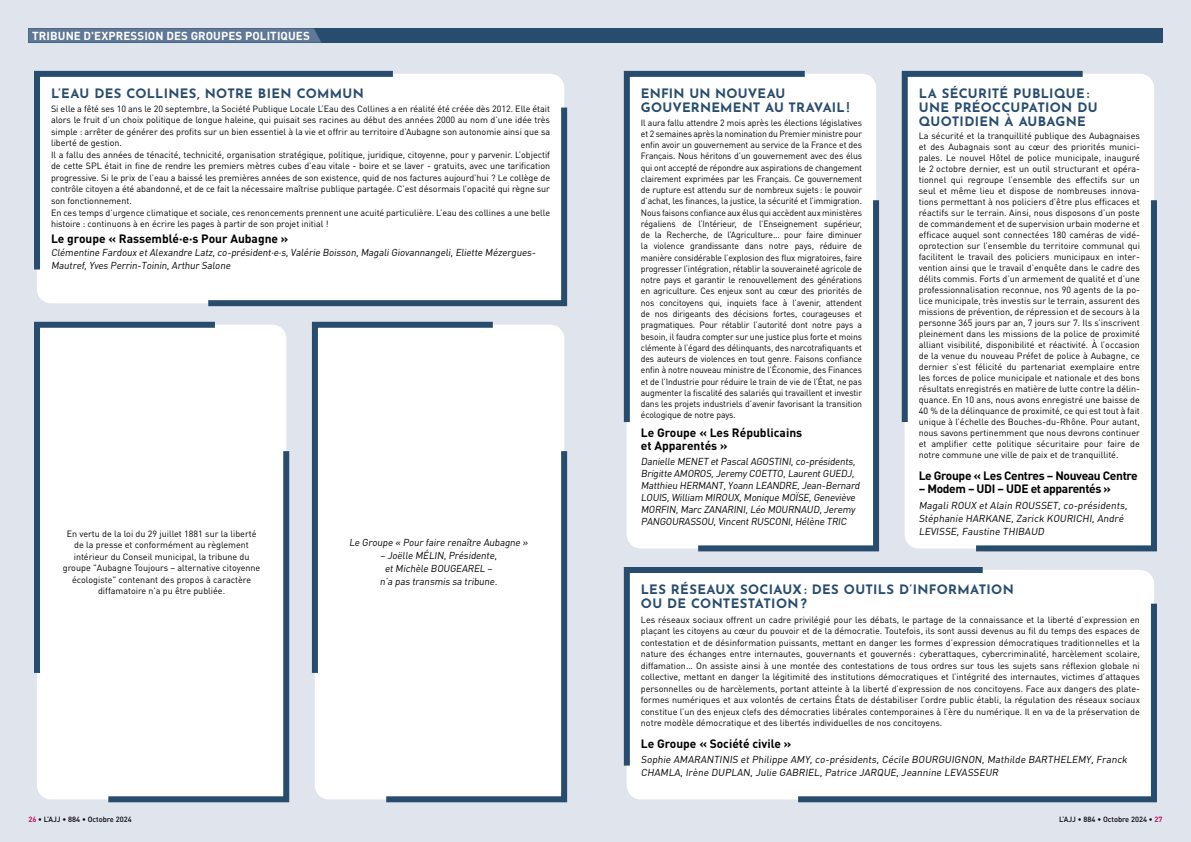
<style>
.page{position:relative;width:1191px;height:842px;background:#e0e4ed}
.page>*{position:absolute;margin:0;border:0;box-sizing:border-box;transform-origin:0 0}
.t1{font:700 13px/14px "Josefin Sans";letter-spacing:.025em;color:#284c6e}
.t2{font:700 12px/13px "DIN Pro";color:#000}
.t3{font:700 12px "DIN Pro";letter-spacing:-.03em;color:#000}
.t4{font:700 11.5px "DIN Pro";letter-spacing:.01em;color:#fff}
.t5{font:10px/13px "DIN Pro";color:#000}
.t6{font:9px/11px "DIN Pro";letter-spacing:-.005em;color:#000;text-align:justify}
.t7{font:9px/11.2px "DIN Pro";letter-spacing:-.005em;color:#000;text-align:justify;scale:.96 1}
.t8{font:500 7.5px "DIN Pro";color:#000}
.s1{font-weight:700;color:#bb1765}
</style>
<div class="page">
<div style="left:37px;top:74px;width:527px;height:229px;background:#fff"></div>
<svg style="left:34px;top:70px;width:365px;height:205px"></svg>
<div style="left:202px;top:102px;width:366px;height:205px;background:#fff"></div>
<div style="left:627px;top:570px;width:527px;height:229px;background:#fff"></div>
<svg style="left:623px;top:567px;width:365px;height:205px"></svg>
<div style="left:792px;top:598px;width:365px;height:205px;background:#fff"></div>
<div style="left:37px;top:325px;width:249px;height:474px;background:#fff"></div>
<svg style="left:34px;top:321px;width:187px;height:358px"></svg>
<div style="left:102px;top:445px;width:188px;height:358px;background:#fff"></div>
<div style="left:627px;top:74px;width:249px;height:475px;background:#fff"></div>
<svg style="left:623px;top:70px;width:187px;height:358px"></svg>
<div style="left:692px;top:194px;width:188px;height:358px;background:#fff"></div>
<div style="left:315px;top:325px;width:249px;height:474px;background:#fff"></div>
<svg style="left:311px;top:321px;width:188px;height:358px"></svg>
<div style="left:380px;top:445px;width:188px;height:358px;background:#fff"></div>
<div style="left:904px;top:74px;width:250px;height:475px;background:#fff"></div>
<svg style="left:901px;top:70px;width:187px;height:358px"></svg>
<div style="left:970px;top:194px;width:187px;height:358px;background:#fff"></div>
<div style="left:307px;top:28px;width:855px;height:15px;background:#284c6e"></div>
<svg style="left:28px;top:28px;width:293px;height:15px"></svg>
<p class="t4" style="left:32px;top:28px;width:279px">TRIBUNE D'EXPRESSION DES GROUPES POLITIQUES</p>
<h1 class="t1" style="left:51px;top:84px;width:314px">L’EAU DES COLLINES, NOTRE BIEN COMMUN</h1>
<p class="t6" style="left:51px;top:103px;width:500px;line-height:11.5px;text-align:left">Si elle a fêté ses 10 ans le 20 septembre, la Société Publique Locale L’Eau des Collines a en réalité été créée dès 2012. Elle était alors le fruit d’un choix politique de longue haleine, qui puisait ses racines au début des années 2000 au nom d’une idée très simple : arrêter de générer des profits sur un bien essentiel à la vie et offrir au territoire d’Aubagne son autonomie ainsi que sa liberté de gestion.<br>Il a fallu des années de ténacité, technicité, organisation stratégique, politique, juridique, citoyenne, pour y parvenir. L’objectif de cette SPL était in fine de rendre les premiers mètres cubes d’eau vitale - boire et se laver - gratuits, avec une tarification progressive. Si le prix de l’eau a baissé les premières années de son existence, quid de nos factures aujourd’hui ? Le collège de contrôle citoyen a été abandonné, et de ce fait la nécessaire maîtrise publique partagée. C’est désormais l’opacité qui règne sur son fonctionnement.<br>En ces temps d’urgence climatique et sociale, ces renoncements prennent une acuité particulière. L’eau des collines a une belle histoire : continuons à en écrire les pages à partir de son projet initial !</p>
<h2 class="t2" style="left:51px;top:231px;width:239px">Le groupe « Rassemblé·e·s Pour Aubagne »</h2>
<p class="t5" style="left:51px;top:245px;width:488px">Clémentine Fardoux etAlexandre Latz,co-président·e·s,Valérie Boisson,MagaliGiovannangeli,Eliette Mézergues-<br>Mautref,Yves Perrin-Toinin,Arthur Salone</p>
<p class="t6" style="left:63px;top:527px;width:199px;line-height:11.5px;text-align:center">En vertu de la loi du 29 juillet 1881 sur la liberté de la presse et conformément au règlement intérieur du Conseil municipal, la tribune du groupe "Aubagne Toujours – alternative citoyenne écologiste" contenant des propos à caractère diffamatoire n'a pu être publiée.</p>
<p class="t5" style="left:349px;top:536px;width:182px">Le Groupe « Pour faire renaître Aubagne »</p>
<p class="t5" style="left:380px;top:549px;width:121px;text-align:center">– Joëlle MÉLIN,Présidente, etMichèle BOUGEAREL – n’a pas transmis sa tribune.</p>
<h1 class="t1" style="left:641px;top:84px;width:210px">ENFIN UN NOUVEAU<br>GOUVERNEMENT AU TRAVAIL !</h1>
<p class="t7" style="left:641px;top:116px;width:232px">Il aura fallu attendre 2 mois après les élections législatives et 2 semaines après la nomination du Premier ministre pour enfin avoir un gouvernement au service de la France et des Français. Nous héritons d’un gouvernement avec des élus qui ont accepté de répondre aux aspirations de changement clairement exprimées par les Français. Ce gouvernement de rupture est attendu sur de nombreux sujets: le pouvoir d’achat, les finances, la justice, la sécurité et l’immigration.<br>Nous faisons confiance aux élus qui accèdent aux ministères régaliens de l’Intérieur, de l’Enseignement supérieur, de la Recherche, de l’Agriculture… pour faire diminuer la violence grandissante dans notre pays, réduire de manière considérable l’explosion des flux migratoires, faire progresser l’intégration, rétablir la souveraineté agricole de notre pays et garantir le renouvellement des générations en agriculture. Ces enjeux sont au cœur des priorités de nos concitoyens qui, inquiets face à l’avenir, attendent de nos dirigeants des décisions fortes, courageuses et pragmatiques. Pour rétablir l’autorité dont notre pays a besoin, il faudra compter sur une justice plus forte et moins clémente à l’égard des délinquants, des narcotrafiquants et des auteurs de violences en tout genre. Faisons confiance enfin à notre nouveau ministre de l’Économie, des Finances et de l’Industrie pour réduire le train de vie de l’État, ne pas augmenter la fiscalité des salariés qui travaillent et investir dans les projets industriels d’avenir favorisant la transition écologique de notre pays.</p>
<h2 class="t2" style="left:641px;top:426px;width:163px">Le Groupe « Les Républicains et Apparentés »</h2>
<p class="t5" style="left:641px;top:455px;width:222px;line-height:12px">Danielle MENET etPascalAGOSTINI,co-présidents, Brigitte AMOROS,Jeremy COETTO,LaurentGUEDJ, Matthieu HERMANT,Yoann LEANDRE,Jean-Bernard LOUIS,William MIROUX,Monique MOÏSE,Geneviève MORFIN,Marc ZANARINI,Léo MOURNAUD,Jeremy PANGOURASSOU,VincentRUSCONI,Hélène TRIC</p>
<h1 class="t1" style="left:918px;top:84px;width:180px">LA SÉCURITÉ PUBLIQUE :<br>UNE PRÉOCCUPATION DU<br>QUOTIDIEN À AUBAGNE</h1>
<p class="t6" style="left:918px;top:130px;width:223px">La sécurité et la tranquillité publique des Aubagnaises et des Aubagnais sont au cœur des priorités munici&shy;pales. Le nouvel Hôtel de police municipale, inauguré le 2 octobre dernier, est un outil structurant et opéra&shy;tionnel qui regroupe l’ensemble des effectifs sur un seul et même lieu et dispose de nombreuses innova&shy;tions permettant à nos policiers d’être plus efficaces et réactifs sur le terrain. Ainsi, nous disposons d’un poste de commandement et de supervision urbain moderne et efficace auquel sont connectées 180 caméras de vidé&shy;oprotection sur l’ensemble du territoire communal qui facilitent le travail des policiers municipaux en inter&shy;vention ainsi que le travail d’enquête dans le cadre des délits commis. Forts d’un armement de qualité et d’une professionnalisation reconnue, nos 90 agents de la po&shy;lice municipale, très investis sur le terrain, assurent des missions de prévention, de répression et de secours à la personne 365 jours par an, 7 jours sur 7. Ils s’inscrivent pleinement dans les missions de la police de proximité alliant visibilité, disponibilité et réactivité. À l’occasion de la venue du nouveau Préfet de police à Aubagne, ce dernier s’est félicité du partenariat exemplaire entre les forces de police municipale et nationale et des bons résultats enregistrés en matière de lutte contre la délin&shy;quance. En 10 ans, nous avons enregistré une baisse de 40 % de la délinquance de proximité, ce qui est tout à fait unique à l’échelle des Bouches-du-Rhône. Pour autant, nous savons pertinemment que nous devrons continuer et amplifier cette politique sécuritaire pour faire de notre commune une ville de paix et de tranquillité.</p>
<h2 class="t3" style="left:918px;top:467px;width:221px">Le Groupe « Les Centres – Nouveau Centre</h2>
<h2 class="t3" style="left:918px;top:480px;width:194px">– Modem – UDI – UDE et apparentés »</h2>
<p class="t5" style="left:918px;top:498px;width:212px">Magali ROUX et Alain ROUSSET, co-présidents,<br>Stéphanie HARKANE, Zarick KOURICHI, André<br>LEVISSE, Faustine THIBAUD</p>
<h1 class="t1" style="left:641px;top:580px;width:374px">LES RÉSEAUX SOCIAUX : DES OUTILS D’INFORMATION<br>OU DE CONTESTATION ?</h1>
<p class="t6" style="left:641px;top:613px;width:500px;line-height:11.5px">Les réseaux sociaux offrent un cadre privilégié pour les débats, le partage de la connaissance et la liberté d’expression en plaçant les citoyens au cœur du pouvoir et de la démocratie. Toutefois, ils sont aussi devenus au fil du temps des espaces de contestation et de désinformation puissants, mettant en danger les formes d’expression démocratiques traditionnelles et la nature des échanges entre internautes, gouvernants et gouvernés : cyberattaques, cybercriminalité, harcèlement scolaire, diffamation… On assiste ainsi à une montée des contestations de tous ordres sur tous les sujets sans réflexion globale ni collective, mettant en danger la légitimité des institutions démocratiques et l’intégrité des internautes, victimes d’attaques personnelles ou de harcèlements, portant atteinte à la liberté d’expression de nos concitoyens. Face aux dangers des plate&shy;formes numériques et aux volontés de certains États de déstabiliser l’ordre public établi, la régulation des réseaux sociaux constitue l’un des enjeux clefs des démocraties libérales contemporaines à l’ère du numérique. Il en va de la préservation de notre modèle démocratique et des libertés individuelles de nos concitoyens.</p>
<h2 class="t2" style="left:641px;top:736px;width:152px">Le Groupe « Société civile »</h2>
<p class="t5" style="left:641px;top:753px;width:490px">Sophie AMARANTINIS et Philippe AMY, co-présidents, Cécile BOURGUIGNON, Mathilde BARTHELEMY, Franck<br>CHAMLA, Irène DUPLAN, Julie GABRIEL, Patrice JARQUE, Jeannine LEVASSEUR</p>
<p class="t8" style="left:28px;top:814px;width:105px"><span class="s1">26</span> • L’AJJ • 884 • Octobre 2024</p>
<p class="t8" style="left:1059px;top:814px;width:105px">L’AJJ • 884 • Octobre 2024 • <span class="s1">27</span></p>
</div>
